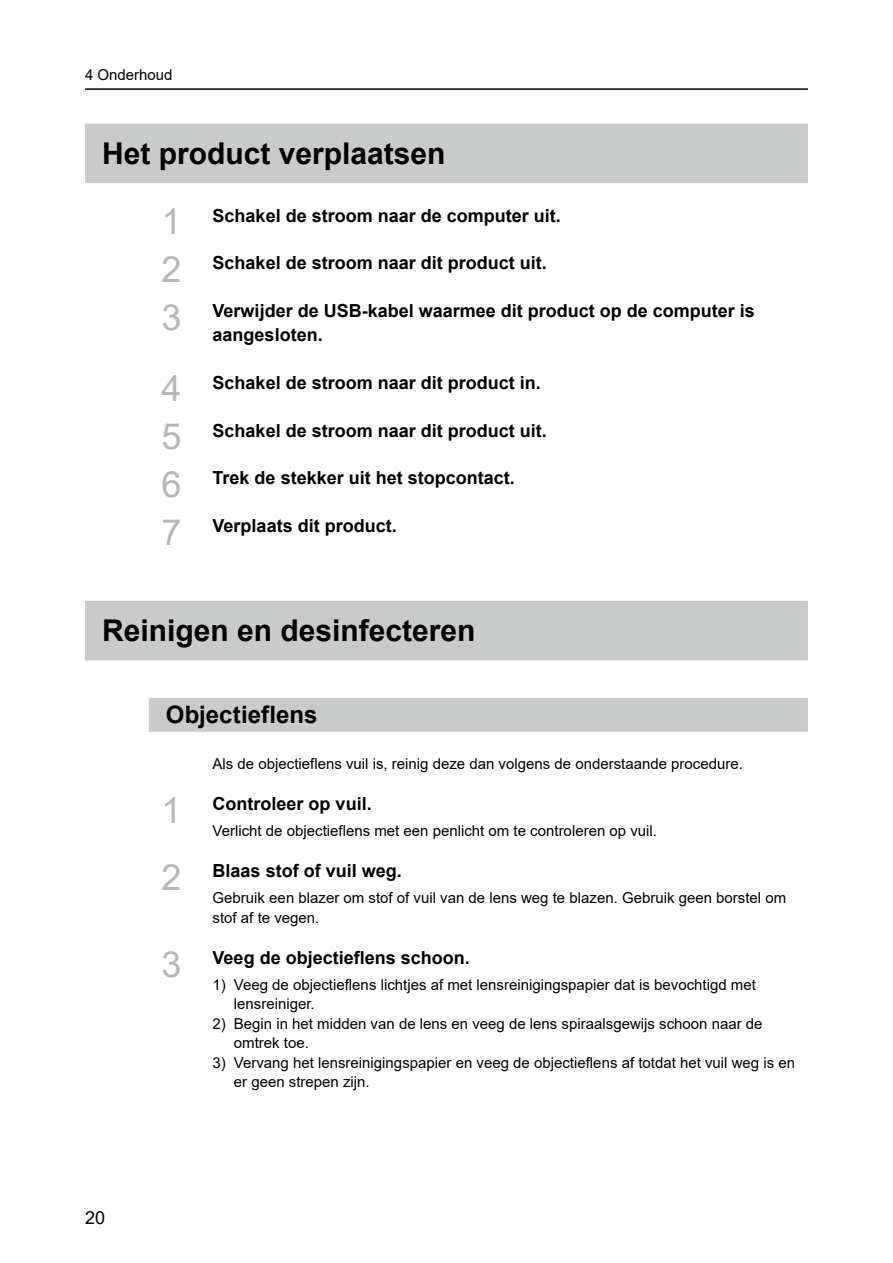
<style>
.page{position:relative;width:893px;height:1263px;background:#fff}
.page>*{position:absolute;margin:0;border:0;box-sizing:border-box;transform-origin:0 0}
.t1{font:700 30px "Arial";color:#000}
.t2{font:700 24px "Arial";letter-spacing:.005em;color:#000}
.t3{font:700 18px/24px "Arial";color:#000}
.t4{font:18px "Arial";color:#000}
.t5{font:15px/19.5px "Arial";color:#000}
.s1{font-weight:400;font-size:36px;color:#b5b6b6}
</style>
<div class="page">
<hr style="left:85px;top:88px;width:723px;height:2px;background:#000">
<div style="left:85px;top:124px;width:723px;height:59px;background:#c9caca"></div>
<div style="left:85px;top:601px;width:723px;height:59px;background:#c9caca"></div>
<div style="left:149px;top:698px;width:659px;height:34px;background:#c9caca"></div>
<p class="t5" style="left:85px;top:65px;width:89px">4 Onderhoud</p>
<h1 class="t1" style="left:102px;top:132px;width:345px">Het product verplaatsen</h1>
<p class="t3" style="left:162px;top:203px;width:401px"><span class="s1">1</span> Schakel de stroom naar de computer uit.</p>
<p class="t3" style="left:162px;top:251px;width:387px"><span class="s1">2</span> Schakel de stroom naar dit product uit.</p>
<p class="t3" style="left:213px;top:299px;width:544px;text-indent:-51px"><span class="s1">3</span> Verwijder de USB-kabel waarmee dit product op de computer is aangesloten.</p>
<p class="t3" style="left:162px;top:371px;width:381px"><span class="s1">4</span> Schakel de stroom naar dit product in.</p>
<p class="t3" style="left:162px;top:418px;width:387px"><span class="s1">5</span> Schakel de stroom naar dit product uit.</p>
<p class="t3" style="left:162px;top:466px;width:355px"><span class="s1">6</span> Trek de stekker uit het stopcontact.</p>
<p class="t3" style="left:162px;top:514px;width:237px"><span class="s1">7</span> Verplaats dit product.</p>
<h1 class="t1" style="left:102px;top:610px;width:375px">Reinigen en desinfecteren</h1>
<p class="t4" style="left:85px;top:1205px;width:22px">20</p>
<h2 class="t2" style="left:166px;top:698px;width:153px">Objectieflens</h2>
<p class="t5" style="left:213px;top:753px;width:532px">Als de objectieflens vuil is, reinig deze dan volgens de onderstaande procedure.</p>
<p class="t3" style="left:162px;top:792px;width:212px"><span class="s1">1</span> Controleer op vuil.</p>
<p class="t5" style="left:213px;top:821px;width:446px">Verlicht de objectieflens met een penlicht om te controleren op vuil.</p>
<p class="t3" style="left:162px;top:859px;width:242px"><span class="s1">2</span> Blaas stof of vuil weg.</p>
<p class="t5" style="left:213px;top:888px;width:575px">Gebruik een blazer om stof of vuil van de lens weg te blazen. Gebruik geen borstel om stof af te vegen.</p>
<p class="t3" style="left:162px;top:946px;width:310px"><span class="s1">3</span> Veeg de objectieflens schoon.</p>
<p class="t5" style="left:234px;top:975px;width:523px;text-indent:-21px">1) Veeg de objectieflens lichtjes af met lensreinigingspapier dat is bevochtigd met lensreiniger.</p>
<p class="t5" style="left:234px;top:1014px;width:530px;text-indent:-21px">2) Begin in het midden van de lens en veeg de lens spiraalsgewijs schoon naar de omtrek toe.</p>
<p class="t5" style="left:234px;top:1053px;width:563px;text-indent:-21px">3) Vervang het lensreinigingspapier en veeg de objectieflens af totdat het vuil weg is en er geen strepen zijn.</p>
</div>
